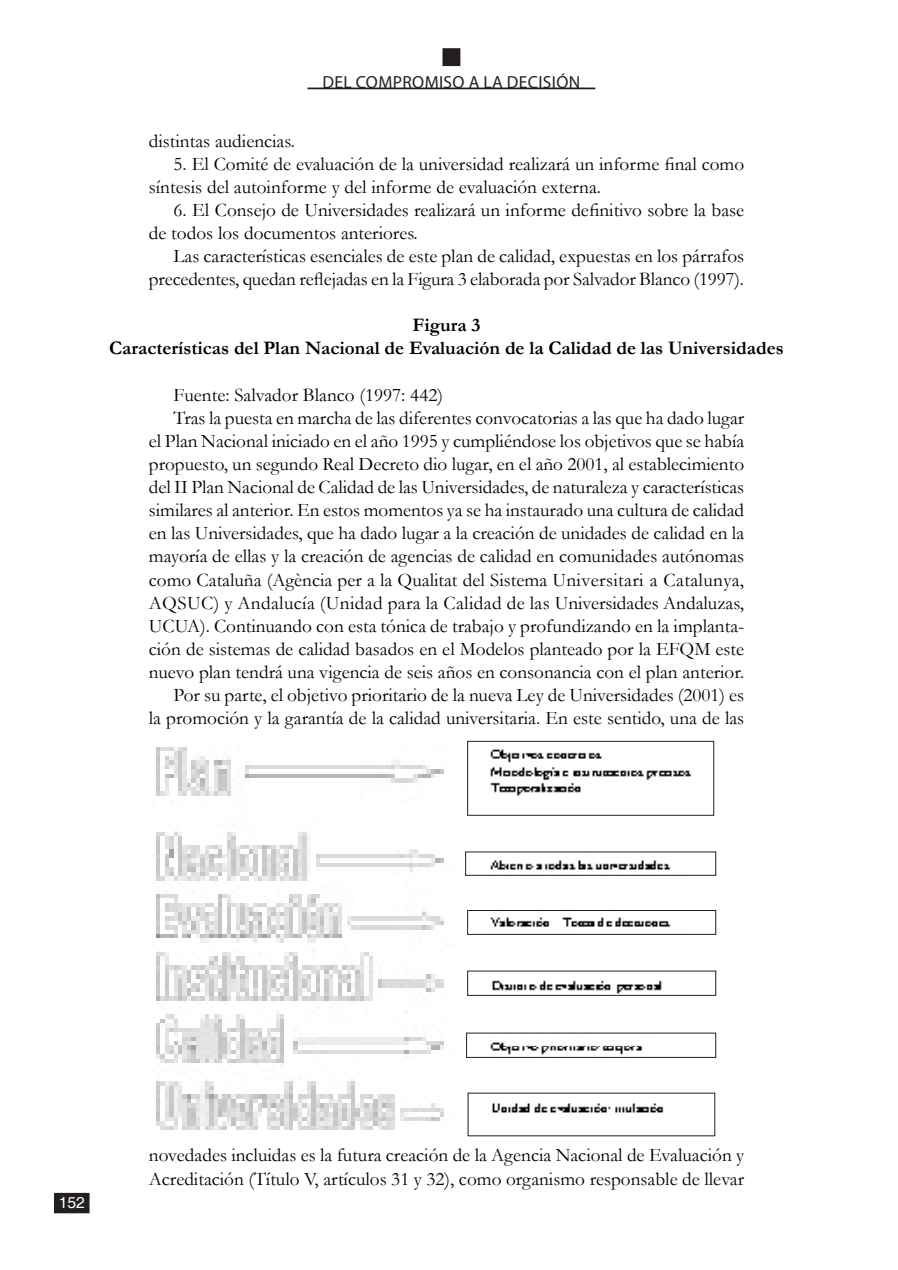
<style>
.page{position:relative;width:898px;height:1270px;background:#fff}
.page>*{position:absolute;margin:0;border:0;box-sizing:border-box;transform-origin:0 0}
.Editorial{font:19.25px/23.1px "Garamond";color:#000}
.Tit-cuadros{font:700 19.25px "Garamond";color:#000}
.t1{font:17.5px "Myriad Pro";letter-spacing:.02em;color:#231f20}
.t2{font:15.75px "Helvetica";color:#fff}
</style>
<div class="page">
<div style="left:55px;top:1193px;width:34px;height:20px;background:#231f20"></div>
<div style="left:443px;top:49px;width:17px;height:17px;background:#231f20"></div>
<div style="left:443px;top:48px;width:17px;height:18px;border:1px solid #231f20"></div>
<hr style="left:307px;top:88px;width:288px;height:1px;background:#231f20">
<img style="left:485px;top:749px;width:210px;height:364px">
<div style="left:467px;top:741px;width:247px;height:74px;border:1px solid #231f20"></div>
<div style="left:467px;top:910px;width:249px;height:25px;border:1px solid #231f20"></div>
<div style="left:467px;top:971px;width:249px;height:25px;border:1px solid #231f20"></div>
<div style="left:466px;top:1033px;width:250px;height:25px;border:1px solid #231f20"></div>
<img style="left:156px;top:747px;width:288px;height:383px">
<p class="t1" style="left:322px;top:71px;width:259px">DEL COMPROMISO A LA DECISIÓN</p>
<p class="Editorial" style="left:149px;top:128px;width:148px">distintas audiencias.</p>
<p class="Editorial" style="left:149px;top:152px;width:597px;text-indent:25px">5. El Comité de evaluación de la universidad realizará un informe final como síntesis del autoinforme y del informe de evaluación externa.</p>
<p class="Editorial" style="left:149px;top:198px;width:597px;text-indent:25px">6. El Consejo de Universidades realizará un informe definitivo sobre la base de todos los documentos anteriores.</p>
<p class="Editorial" style="left:149px;top:244px;width:597px;text-align:right">Las características esenciales de este plan de calidad, expuestas en los párrafos precedentes, quedan reflejadas en la Figura 3 elaborada por Salvador Blanco (1997).</p>
<p class="Tit-cuadros" style="left:412px;top:312px;width:69px">Figura 3</p>
<p class="Tit-cuadros" style="left:109px;top:335px;width:676px">Características del Plan Nacional de Evaluación de la Calidad de las Universidades</p>
<p class="Editorial" style="left:174px;top:383px;width:271px">Fuente: Salvador Blanco (1997: 442)</p>
<p class="Editorial" style="left:149px;top:406px;width:597px;text-align:justify;text-indent:25px">Tras la puesta en marcha de las diferentes convocatorias a las que ha dado lugar el Plan Nacional iniciado en el año 1995 y cumpliéndose los objetivos que se había propuesto, un segundo Real Decreto dio lugar, en el año 2001, al establecimiento del II Plan Nacional de Calidad de las Universidades, de naturaleza y características similares al anterior. En estos momentos ya se ha instaurado una cultura de calidad en las Universidades, que ha dado lugar a la creación de unidades de calidad en la mayoría de ellas y la creación de agencias de calidad en comunidades autónomas como Cataluña (Agència per a la Qualitat del Sistema Universitari a Catalunya, AQSUC) y Andalucía (Unidad para la Calidad de las Universidades Andaluzas, UCUA). Continuando con esta tónica de trabajo y profundizando en la implanta&shy;ción de sistemas de calidad basados en el Modelos planteado por la EFQM este nuevo plan tendrá una vigencia de seis años en consonancia con el plan anterior.</p>
<p class="Editorial" style="left:149px;top:683px;width:597px;text-align:right">Por su parte, el objetivo prioritario de la nueva Ley de Universidades (2001) es<br>la promoción y la garantía de la calidad universitaria. En este sentido, una de las</p>
<p class="t2" style="left:59px;top:1193px;width:28px">152</p>
<p class="Editorial" style="left:149px;top:1143px;width:597px">novedades incluidas es la futura creación de la Agencia Nacional de Evaluación y<br>Acreditación (Título V, artículos 31 y 32), como organismo responsable de llevar</p>
</div>
